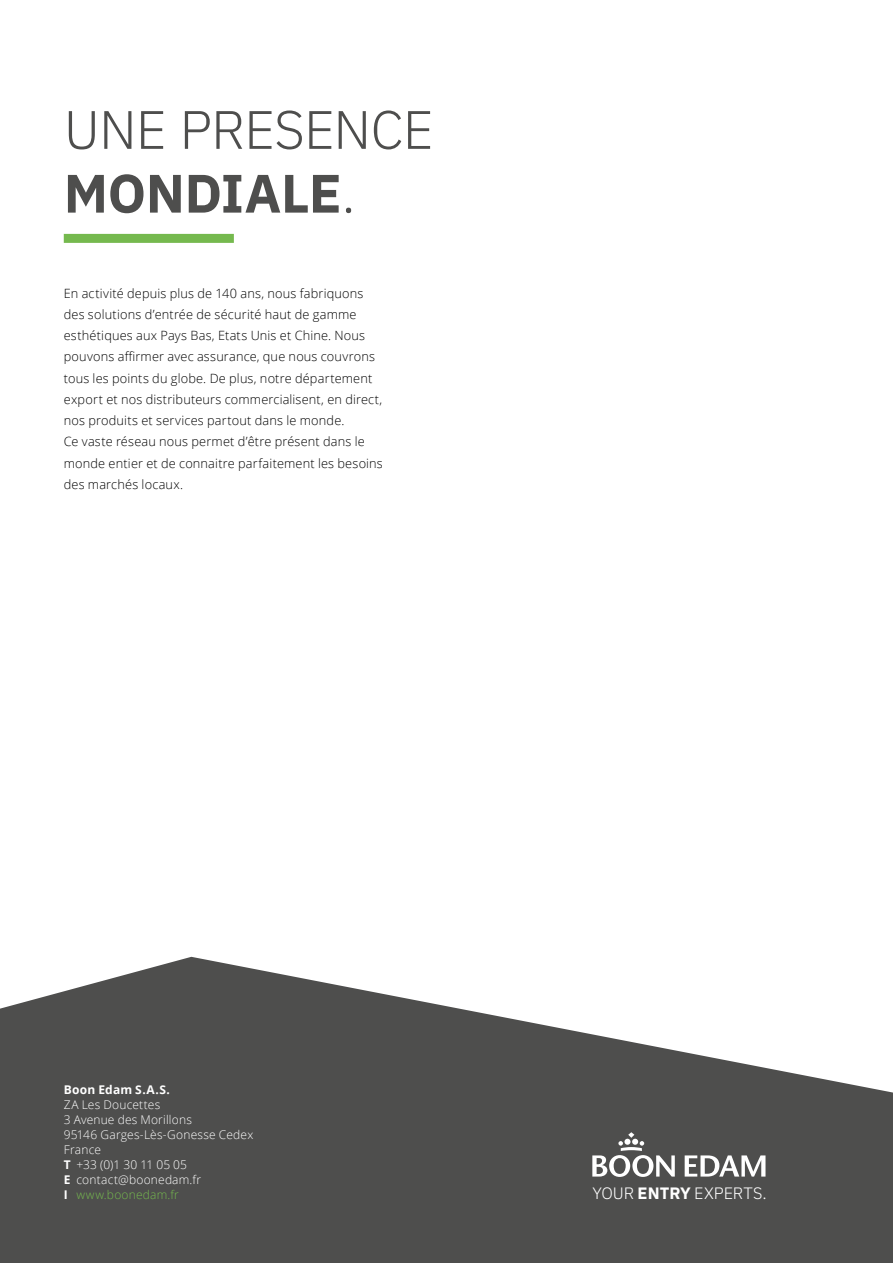
<style>
.page{position:relative;width:893px;height:1263px;background:#fff}
.page>*{position:absolute;margin:0;border:0;box-sizing:border-box;transform-origin:0 0}
.t1{font:300 54px/63.8px "IBM Plex Sans";letter-spacing:-.015em;color:#4e4e4d}
.t2{font:300 16.5px "IBM Plex Sans";color:#fff}
.t3{font:300 12.75px/21.3px "Open Sans";letter-spacing:.015em;color:#000}
.t4{font:300 12px/15px "Open Sans";letter-spacing:.015em;color:#fff}
.t5{font:700 12px "Open Sans";letter-spacing:.015em;color:#fff}
.s1{font-weight:700}
.s2{color:#75b94e}
</style>
<div class="page">
<svg style="left:0;top:957px;width:893px;height:306px;fill:#4e4e4d"></svg>
<svg style="left:592px;top:1132px;width:83px;height:45px"></svg>
<svg style="left:685px;top:1155px;width:80px;height:21px"></svg>
<div style="left:64px;top:234px;width:170px;height:9px;background:#75b94e"></div>
<h1 class="t1" style="left:64px;top:93px;width:371px">UNE PRESENCE<br><span class="s1">MONDIALE</span>.</h1>
<p class="t3" style="left:64px;top:282px;width:321px">En activité depuis plus de 140 ans, nous fabriquons des solutions d’entrée de sécurité haut de gamme esthétiques aux Pays Bas, Etats Unis et Chine. Nous pouvons affirmer avec assurance, que nous couvrons tous les points du globe. De plus, notre département export et nos distributeurs commercialisent, en direct, nos produits et services partout dans le monde.<br>Ce vaste réseau nous permet d’être présent dans le monde entier et de connaitre parfaitement les besoins des marchés locaux.</p>
<p class="t5" style="left:64px;top:1081px;width:107px">Boon Edam S.A.S.</p>
<p class="t4" style="left:64px;top:1097px;width:191px">ZA Les Doucettes<br>3 Avenue des Morillons<br>95146 Garges-Lès-Gonesse Cedex<br>France<br><span class="s1">T</span> +33 (0)1 30 11 05 05<br><span class="s1">E</span> contact@boonedam.fr<br><span class="s1">I</span> <span class="s2">www.boonedam.fr</span></p>
<p class="t2" style="left:592px;top:1181px;width:176px">YOUR <span class="s1">ENTRY</span> EXPERTS.</p>
</div>
